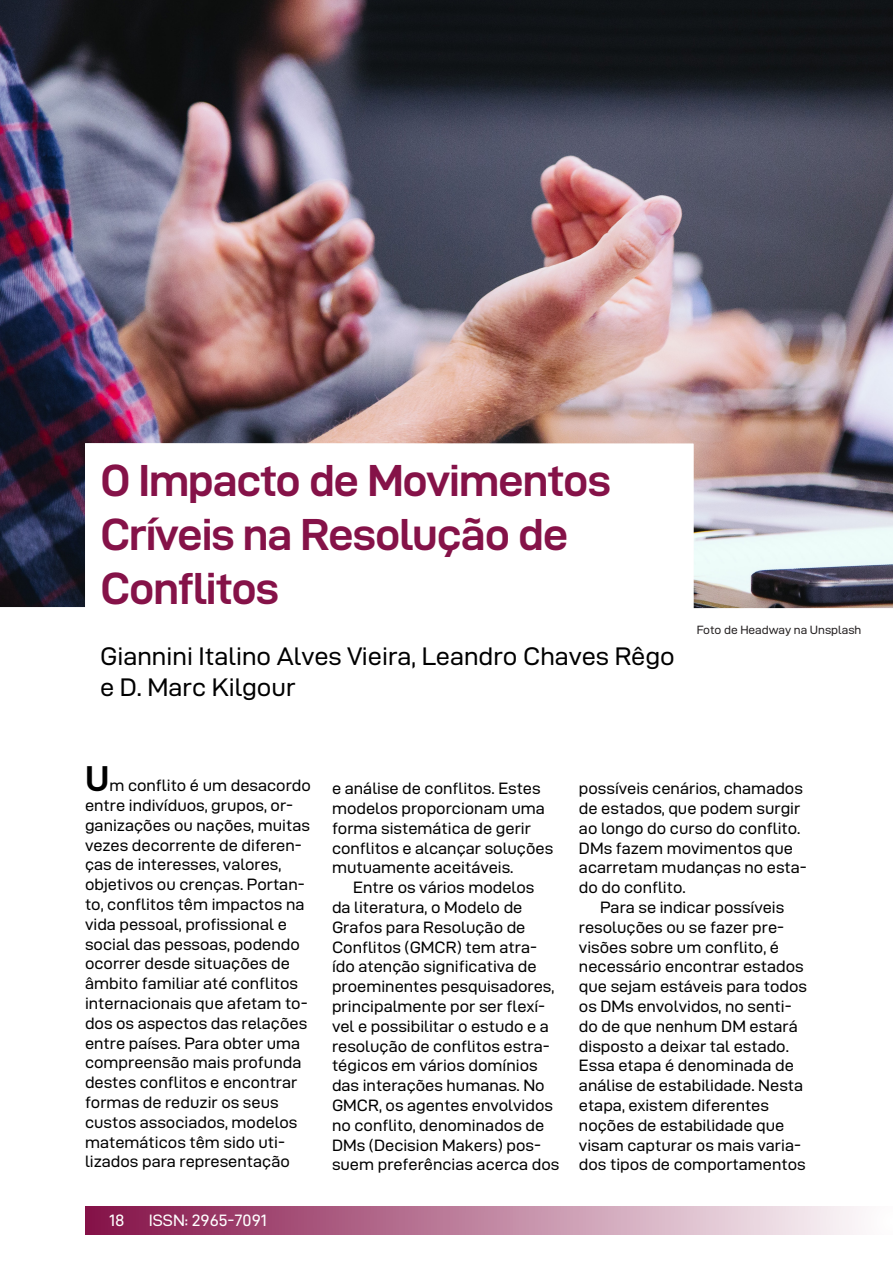
<style>
.page{position:relative;width:893px;height:1263px;background:#fff}
.page>*{position:absolute;margin:0;border:0;box-sizing:border-box;transform-origin:0 0}
.t1{font:45px/54px "D DIN Exp Bold";letter-spacing:-.025em;color:#851248}
.t2{font:25.5px/30.6px "D DIN Exp";color:#000}
.t3{font:16.5px/19.8px "D DIN Exp";color:#000}
.t4{font:16.5px "D DIN Exp";color:#fff}
.t5{font:12px "D DIN Exp";color:#231f20}
.s1{font-family:"D DIN Exp Bold";font-size:36px}
</style>
<div class="page">
<img style="left:0;top:0;width:893px;height:608px">
<div style="left:85px;top:1207px;width:808px;height:28px;background:linear-gradient(to right,#841147,#fff)"></div>
<h1 class="t1" style="left:100px;top:453px;width:512px">O Impacto de Movimentos<br>Críveis na Resolução de<br>Conflitos</h1>
<h2 class="t2" style="left:100px;top:641px;width:576px">Giannini Italino Alves Vieira, Leandro Chaves Rêgo e D. Marc Kilgour</h2>
<p class="t5" style="left:697px;top:623px;width:166px">Foto de Headway na Unsplash</p>
<p class="t3" style="left:85px;top:775px;width:227px"><span class="s1">U</span>m conflito é um desacordo entre indivíduos, grupos, or&shy;ganizações ou nações, muitas vezes decorrente de diferen&shy;ças de interesses, valores, objetivos ou crenças. Portan&shy;to, conflitos têm impactos na vida pessoal, profissional e social das pessoas, podendo ocorrer desde situações de âmbito familiar até conflitos internacionais que afetam to&shy;dos os aspectos das relações entre países. Para obter uma compreensão mais profunda destes conflitos e encontrar formas de reduzir os seus custos associados, modelos matemáticos têm sido uti&shy;lizados para representação</p>
<p class="t4" style="left:109px;top:1211px;width:17px">18</p>
<p class="t4" style="left:149px;top:1211px;width:119px">ISSN: 2965-7091</p>
<p class="t3" style="left:332px;top:778px;width:223px">e análise de conflitos. Estes modelos proporcionam uma forma sistemática de gerir conflitos e alcançar soluções mutuamente aceitáveis.</p>
<p class="t3" style="left:332px;top:877px;width:229px;text-indent:21px">Entre os vários modelos<br>da literatura, o Modelo de<br>Grafos para Resolução de<br>Conflitos (GMCR) tem atra&shy;ído atenção significativa de proeminentes pesquisadores, principalmente por ser flexí&shy;vel e possibilitar o estudo e a resolução de conflitos estra&shy;tégicos em vários domínios das interações humanas. No<br>GMCR, os agentes envolvidos no conflito, denominados de<br>DMs (Decision Makers) pos&shy;suem preferências acerca dos</p>
<p class="t3" style="left:579px;top:778px;width:229px">possíveis cenários, chamados de estados, que podem surgir ao longo do curso do conflito.<br>DMs fazem movimentos que acarretam mudanças no esta&shy;do do conflito.</p>
<p class="t3" style="left:579px;top:897px;width:230px;text-indent:21px">Para se indicar possíveis resoluções ou se fazer pre&shy;visões sobre um conflito, é necessário encontrar estados que sejam estáveis para todos os DMs envolvidos, no senti&shy;do de que nenhum DM estará disposto a deixar tal estado.<br>Essa etapa é denominada de análise de estabilidade. Nesta etapa, existem diferentes noções de estabilidade que visam capturar os mais varia&shy;dos tipos de comportamentos</p>
</div>
